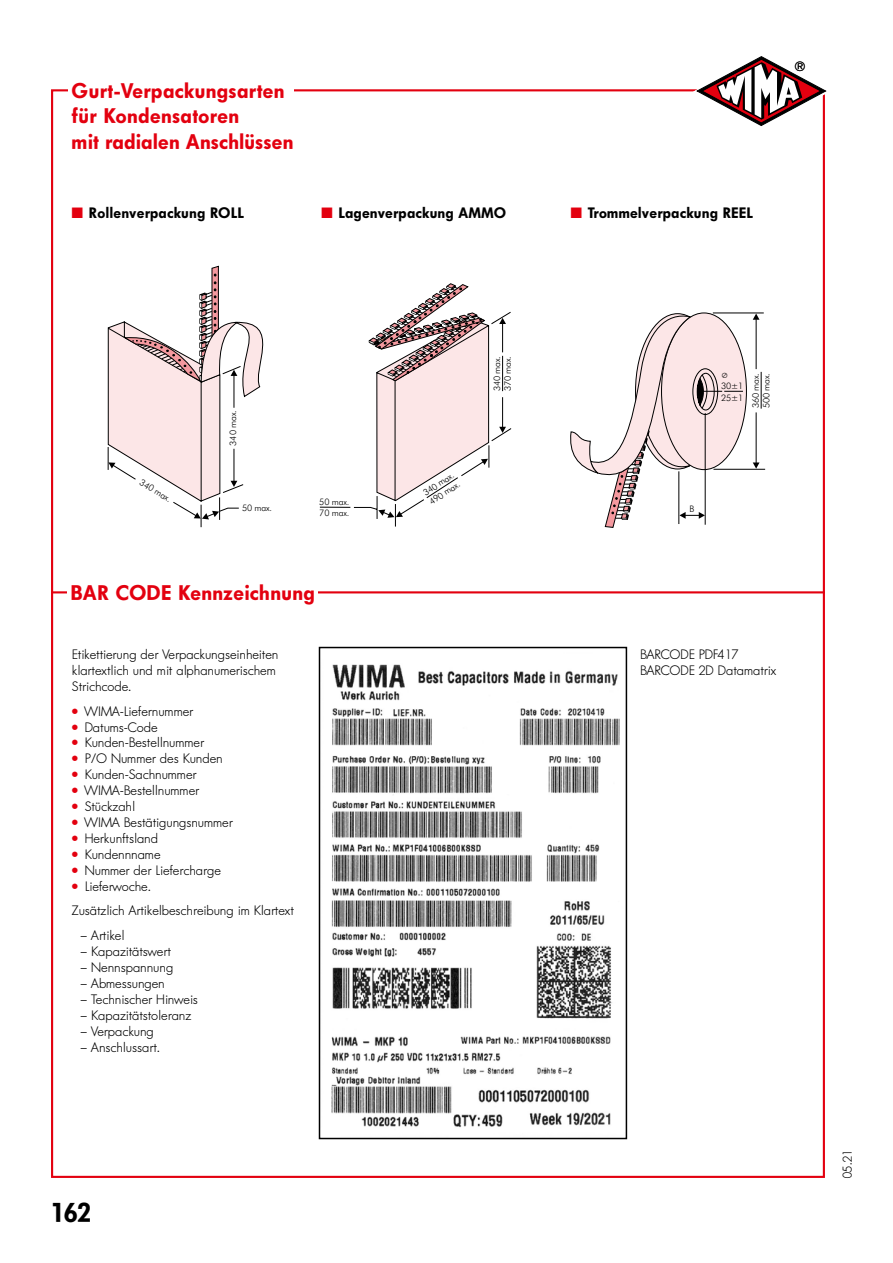
<style>
.page{position:relative;width:893px;height:1263px;background:#fff}
.page>*{position:absolute;margin:0;border:0;box-sizing:border-box;transform-origin:0 0}
.t1{font:27.15px "Fut Hea";color:#000}
.t2{font:21px/25.5px "Fut Hea";letter-spacing:.03em;color:#e3000f}
.t3{font:15px "Fut Hea";letter-spacing:.03em;color:#000}
.t4{font:13.5px/15.9px "Fut Lig";letter-spacing:.03em;color:#000}
.t5{font:13.5px "Spe Pif";color:#000}
.t6{font:12.75px "Fut Lig";color:#000}
.t7{font:300 9px/10.8px "Futura BT";letter-spacing:-.02em;color:#000}
.s1{font-family:"Spe Pif";color:#e3000f}
.s2{font-family:"Star Math";font-weight:400}
</style>
<div class="page">
<hr style="left:51px;top:591px;width:774px;height:2px;background:#e3000f">
<div style="left:67px;top:570px;width:251px;height:45px;background:#fff"></div>
<svg style="left:319px;top:283px;width:193px;height:244px"></svg>
<svg style="left:107px;top:266px;width:157px;height:261px"></svg>
<svg style="left:693px;top:56px;width:134px;height:73px"></svg>
<img style="left:331px;top:664px;width:289px;height:464px">
<div style="left:319px;top:647px;width:308px;height:492px;border:2px solid #000"></div>
<svg style="left:570px;top:312px;width:196px;height:216px"></svg>
<h2 class="t2" style="left:72px;top:78px;width:223px">Gurt-Verpackungsarten für Kondensatoren<br>mit radialen Anschlüssen</h2>
<p class="t3" style="left:72px;top:204px;width:173px"><span class="s1">˜</span> Rollenverpackung ROLL</p>
<p class="t3" style="left:322px;top:204px;width:186px"><span class="s1">˜</span> Lagenverpackung AMMO</p>
<p class="t3" style="left:571px;top:204px;width:183px"><span class="s1">˜</span> Trommelverpackung REEL</p>
<p class="t5" style="left:795px;top:58px;width:11px">D</p>
<p class="t7" style="left:143px;top:477px;width:37px;rotate:31deg">340 max.</p>
<p class="t7" style="left:227px;top:445px;width:37px;rotate:-90deg">340 max.</p>
<p class="t7" style="left:242px;top:502px;width:32px">50 max.</p>
<p class="t7" style="left:319px;top:497px;width:32px">50 max.<br>70 max.</p>
<h2 class="t2" style="left:71px;top:580px;width:245px">BAR CODE Kennzeichnung</h2>
<p class="t4" style="left:72px;top:646px;width:207px">Etikettierung der Verpackungseinheiten klartextlich und mit alphanumerischem<br>Strichcode.</p>
<p class="t4" style="left:72px;top:703px;width:162px"><span class="s1">„</span> WIMA-Liefernummer<br><span class="s1">„</span> Datums-Code<br><span class="s1">„</span> Kunden-Bestellnummer<br><span class="s1">„</span> P/O Nummer des Kunden<br><span class="s1">„</span> Kunden-Sachnummer<br><span class="s1">„</span> WIMA-Bestellnummer<br><span class="s1">„</span> Stückzahl<br><span class="s1">„</span> WIMA Bestätigungsnummer <span class="s1">„</span> Herkunftsland<br><span class="s1">„</span> Kundennname<br><span class="s1">„</span> Nummer der Liefercharge<br><span class="s1">„</span> Lieferwoche.</p>
<p class="t4" style="left:72px;top:903px;width:223px">Zusätzlich Artikelbeschreibung im Klartext</p>
<p class="t4" style="left:81px;top:927px;width:45px">– Artikel</p>
<p class="t4" style="left:81px;top:943px;width:91px">– Kapazitätswert</p>
<p class="t4" style="left:81px;top:959px;width:94px">– Nennspannung</p>
<p class="t4" style="left:81px;top:975px;width:85px">– Abmessungen</p>
<p class="t4" style="left:81px;top:991px;width:119px">– Technischer Hinweis</p>
<p class="t4" style="left:81px;top:1007px;width:112px">– Kapazitätstoleranz</p>
<p class="t4" style="left:81px;top:1023px;width:75px">– Verpackung</p>
<p class="t4" style="left:81px;top:1039px;width:80px">– Anschlussart.</p>
<h1 class="t1" style="left:51px;top:1197px;width:42px">162</h1>
<p class="t7" style="left:491px;top:391px;width:37px;rotate:-90deg">340 max.<br>370 max.</p>
<p class="t7" style="left:421px;top:489px;width:37px;rotate:-34deg">340 max.<br>490 max.</p>
<p class="t7" style="left:721px;top:380px;width:24px;line-height:11.6px">30<span class="s2">±</span>1<br>25<span class="s2">±</span>1</p>
<p class="t7" style="left:750px;top:408px;width:37px;rotate:-90deg">360 max.<br>500 max.</p>
<p class="t7" style="left:689px;top:504px;width:6px">B</p>
<p class="t4" style="left:640px;top:646px;width:137px">BARCODE PDF417<br>BARCODE 2D Datamatrix</p>
<p class="t6" style="left:840px;top:1178px;width:29px;rotate:-90deg">05.21</p>
</div>
